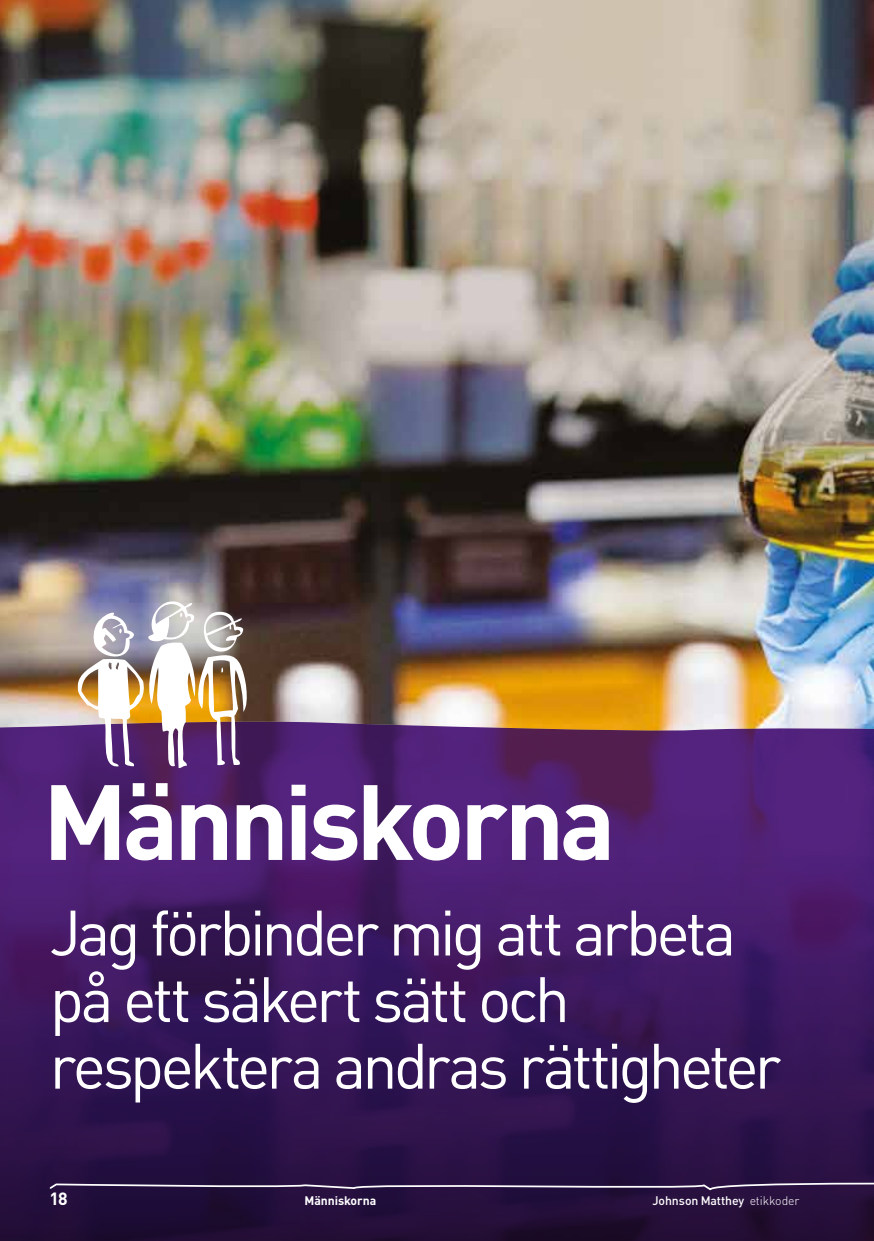
<style>
.page{position:relative;width:874px;height:1241px;background:#fff}
.page>*{position:absolute;margin:0;border:0;box-sizing:border-box;transform-origin:0 0}
.t1{font:700 105px "DIN";letter-spacing:-.05em;color:#fff}
.t2{font:63px/66.5px "DIN";letter-spacing:-.065em;color:#fff}
.t3{font:700 17.5px "DIN";color:#fff}
.t4{font:500 12.25px "DIN";letter-spacing:-.01em;color:#fff}
.t5{font:700 12.25px "DIN";letter-spacing:-.01em;color:#fff}
.s1{font-weight:300}
</style>
<div class="page">
<img style="left:0;top:0;width:873px;height:713px">
<svg style="left:0;top:713px;width:873px;height:141px;background:#5c2e76"></svg>
<img style="left:77px;top:600px;width:170px;height:168px">
<svg style="left:0;top:854px;width:873px;height:386px;background:#361556"></svg>
<svg style="left:48px;top:1173px;width:825px;height:22px;background:#35224d"></svg>
<h1 class="t1" style="left:43px;top:753px;width:574px">Människorna</h1>
<p class="t2" style="left:50px;top:898px;width:732px">Jag förbinder mig att arbeta på ett säkert sätt och respektera andras rättigheter</p>
<p class="t3" style="left:50px;top:1186px;width:19px">18</p>
<p class="t5" style="left:304px;top:1192px;width:73px">Människorna</p>
<p class="t4" style="left:652px;top:1192px;width:148px">Johnson Matthey <span class="s1">etikkoder</span></p>
</div>
